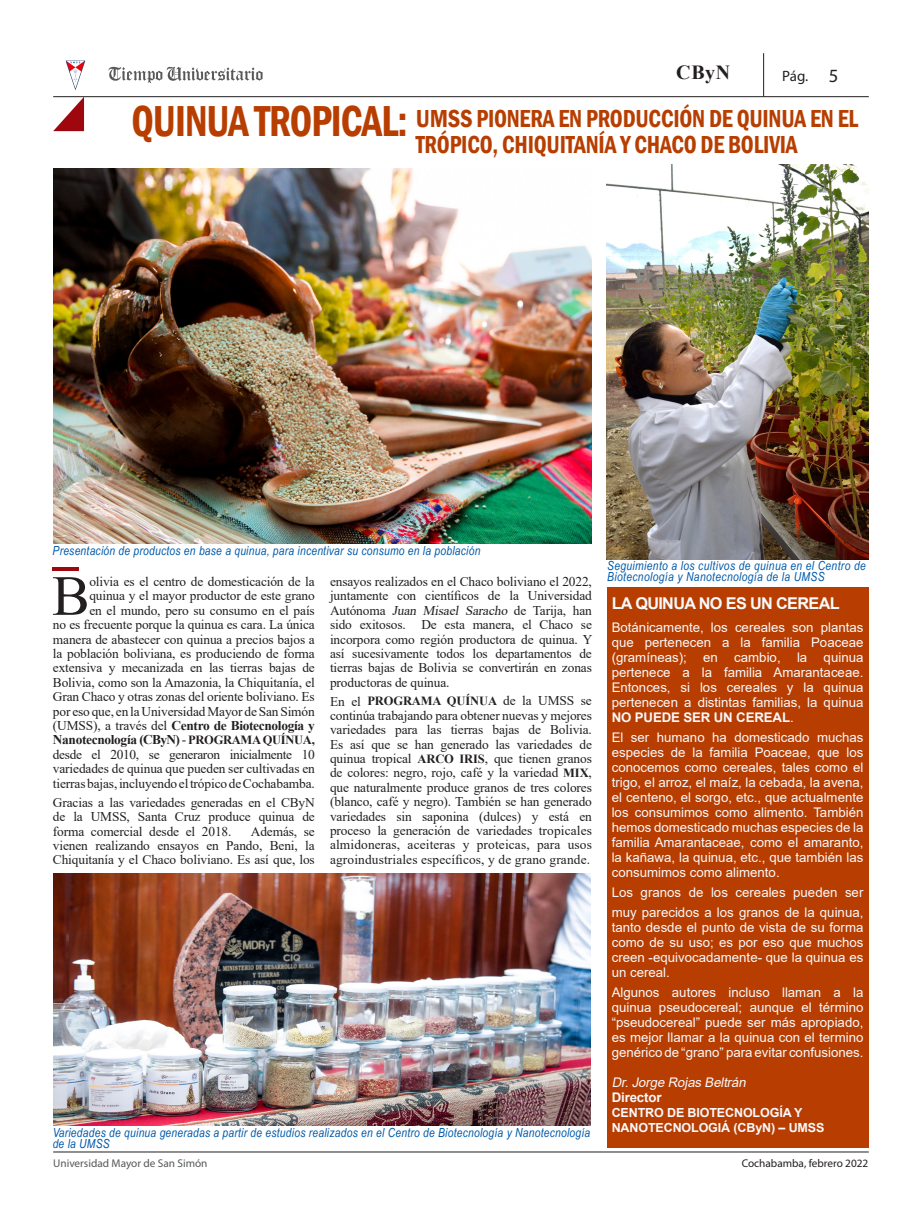
<style>
.page{position:relative;width:922px;height:1205px;background:#fff}
.page>*{position:absolute;margin:0;border:0;box-sizing:border-box;transform-origin:0 0}
.t1{font:56.75px "Times New Roman";color:#231f20}
.t2{font:600 condensed 44.5px "Franklin Gothic";letter-spacing:-.025em;color:#b73e00;scale:.9 1}
.t3{font:600 condensed 25.25px/26.2px "Franklin Gothic";letter-spacing:-.01em;color:#b73e00}
.t4{font:700 20px "Times New Roman";color:#231f20}
.t5{font:700 16.25px "Arial";letter-spacing:-.04em;color:#f6fafd}
.t6{font:15px "Myriad Pro";color:#231f20}
.t7{font:13.38px/14.4px "Times New Roman";letter-spacing:-.01em;color:#231f20;text-align:justify}
.t8{font:13.25px/15px "Arial";color:#f8f9fd;text-align:justify}
.t9{font:italic 13.25px "Arial";color:#f8f9fd}
.t10{font:700 13.25px "Arial";letter-spacing:-.01em;color:#f8f9fd}
.t11{font:italic 12.5px/11.2px "Arial Narrow";letter-spacing:.02em;color:#015aaa}
.t12{font:700 12.5px/15px "Arial";letter-spacing:-.01em;color:#f8f9fd}
.t13{font:11.25px "Myriad Pro";color:#57585a}
.t14{font:11.25px "Myriad Pro";color:#231f20}
.s1{font-size:18.75px}
.s2{font-weight:700}
.s3{font-weight:700;font-size:12.5px}
.s4{font-style:italic}
</style>
<div class="page">
<hr style="left:53px;top:96px;width:815px;height:1px;background:#231f20">
<hr style="left:763px;top:53px;width:1px;height:43px;background:#231f20">
<svg style="left:108px;top:67px;width:154px;height:16px"></svg>
<img style="left:65px;top:60px;width:20px;height:30px">
<hr style="left:53px;top:1152px;width:815px;height:1px;background:#231f20">
<div style="left:607px;top:587px;width:261px;height:561px;background:#b73e00"></div>
<svg style="left:53px;top:97px;width:31px;height:34px"></svg>
<img style="left:53px;top:169px;width:538px;height:374px">
<hr style="left:53px;top:567px;width:26px;height:4px;background:#9d070d">
<img style="left:606px;top:165px;width:262px;height:394px">
<img style="left:53px;top:873px;width:537px;height:252px">
<h2 class="t2" style="left:131px;top:91px;width:308px">QUINUA TROPICAL:</h2>
<h3 class="t4" style="left:676px;top:58px;width:56px">CByN</h3>
<h3 class="t3" style="left:415px;top:105px;width:444px">UMSS PIONERA EN PRODUCCIÓN DE QUINUA EN EL<br>TRÓPICO, CHIQUITANÍA Y CHACO DE BOLIVIA</h3>
<p class="t6" style="left:782px;top:66px;width:58px">Pág. <span class="s1">5</span></p>
<p class="t11" style="left:53px;top:544px;width:429px">Presentación de productos en base a quinua, para incentivar su consumo en la población</p>
<h1 class="t1" style="left:52px;top:556px;width:39px">B</h1>
<p class="t7" style="left:53px;top:574px;width:263px;text-align:right">olivia es el centro de domesticación de la quinua y el mayor productor de este grano<br>en el mundo, pero su consumo en el país<br>no es frecuente porque la quinua es cara. La única manera de abastecer con quinua a precios bajos a la población boliviana, es produciendo de forma extensiva y mecanizada en las tierras bajas de Bolivia, como son la Amazonia, la Chiquitanía, el Gran Chaco y otras zonas del oriente boliviano. Es por eso que, en la Universidad Mayor de San Simón (UMSS), a través del <span class="s2">Centro de Biotecnología y Nanotecnología (CByN)</span> - <span class="s3">PROGRAMA QUÍNUA, </span>desde el 2010, se generaron inicialmente 10 variedades de quinua que pueden ser cultivadas en tierras bajas, incluyendo el trópico de Cochabamba.</p>
<p class="t7" style="left:53px;top:794px;width:263px">Gracias a las variedades generadas en el CByN de la UMSS, Santa Cruz produce quinua de forma comercial desde el 2018.</p>
<p class="t7" style="left:330px;top:574px;width:264px">ensayos realizados en el Chaco boliviano el 2022, juntamente con científicos de la Universidad Autónoma <span class="s4">Juan Misael Saracho</span> de Tarija, han sido exitosos. De esta manera, el Chaco se incorpora como región productora de quinua. Y así sucesivamente todos los departamentos de tierras bajas de Bolivia se convertirán en zonas productoras de quinua.</p>
<p class="t7" style="left:330px;top:693px;width:263px">En el <span class="s3">PROGRAMA QUÍNUA</span> de la UMSS se continúa trabajando para obtener nuevas y mejores variedades para las tierras bajas de Bolivia.<br>Es así que se han generado las variedades de quinua tropical <span class="s3">ARCO IRIS</span>, que tienen granos de colores: negro, rojo, café y la variedad <span class="s3">MIX</span>, que naturalmente produce granos de tres colores (blanco, café y negro). También se han generado variedades sin saponina (dulces) y está en proceso la generación de variedades tropicales almidoneras, aceiteras y proteicas, para usos agroindustriales específicos, y de grano grande.</p>
<p class="t7" style="left:53px;top:823px;width:263px;text-indent:198px">Además, se vienen realizando ensayos en Pando, Beni, la Chiquitanía y el Chaco boliviano. Es así que, los</p>
<p class="t11" style="left:53px;top:1126px;width:539px">Variedades de quinua generadas a partir de estudios realizados en el Centro de Biotecnología y Nanotecnología de la UMSS</p>
<p class="t11" style="left:607px;top:560px;width:260px">Seguimiento a los cultivos de quinua en el Centro de<br>Biotecnología y Nanotecnología de la UMSS</p>
<p class="t5" style="left:611px;top:592px;width:229px">LA QUINUA NO ES UN CEREAL</p>
<p class="t8" style="left:611px;top:619px;width:253px">Botánicamente, los cereales son plantas que pertenecen a la familia Poaceae (gramíneas); en cambio, la quinua pertenece a la familia Amarantaceae.<br>Entonces, si los cereales y la quinua pertenecen a distintas familias, la quinua <span class="s2">NO PUEDE SER UN CEREAL</span>.</p>
<p class="t8" style="left:611px;top:729px;width:253px">El ser humano ha domesticado muchas especies de la familia Poaceae, que los conocemos como cereales, tales como el trigo, el arroz, el maíz, la cebada, la avena, el centeno, el sorgo, etc., que actualmente los consumimos como alimento. También hemos domesticado muchas especies de la familia Amarantaceae, como el amaranto, la kañawa, la quinua, etc., que también las consumimos como alimento.</p>
<p class="t8" style="left:611px;top:882px;width:253px;line-height:20px">Los granos de los cereales pueden ser muy parecidos a los granos de la quinua,</p>
<p class="t8" style="left:611px;top:919px;width:253px">tanto desde el punto de vista de su forma como de su uso; es por eso que muchos creen -equivocadamente- que la quinua es un cereal.</p>
<p class="t8" style="left:611px;top:984px;width:253px">Algunos autores incluso llaman a la quinua pseudocereal; aunque el término “pseudocereal” puede ser más apropiado, es mejor llamar a la quinua con el termino genérico de “grano” para evitar confusiones.</p>
<p class="t9" style="left:611px;top:1073px;width:139px">Dr.Jorge Rojas Beltrán</p>
<p class="t10" style="left:611px;top:1087px;width:51px">Director</p>
<p class="t12" style="left:611px;top:1105px;width:214px">CENTRO DE BIOTECNOLOGÍA Y<br>NANOTECNOLOGIÁ (CByN) – UMSS</p>
<p class="t13" style="left:53px;top:1156px;width:156px">Universidad Mayor de San Simón</p>
<p class="t14" style="left:741px;top:1156px;width:128px">Cochabamba, febrero 2022</p>
</div>
